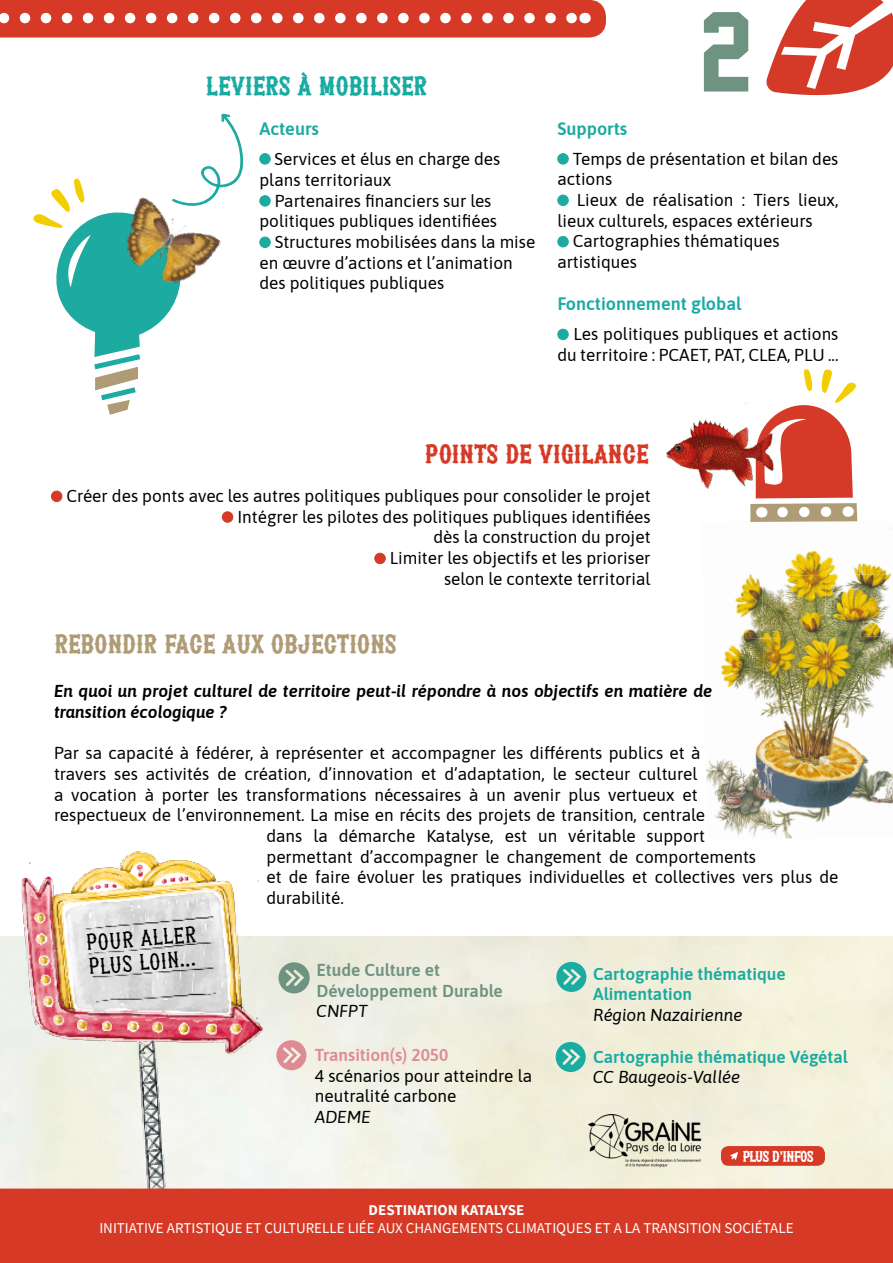
<style>
.page{position:relative;width:893px;height:1263px;background:#fff}
.page>*{position:absolute;margin:0;border:0;box-sizing:border-box;transform-origin:0 0}
.t1{font:103.5px "Legend M54";color:#6e9380}
.t2{font:900 21px "Patched PERSONALUSEONLY";letter-spacing:.03em;color:#af9c76}
.t3{font:900 21px "Patched PERSONALUSEONLY";letter-spacing:.03em;color:#d63a26}
.t4{font:900 21px "Patched PERSONALUSEONLY";letter-spacing:.03em;color:#19aba3}
.t5{font:600 18px "Asap";color:#19aba3}
.t6{font:500 18px "Patched PERSONALUSEONLY";color:#000}
.t7{font:17.25px/20.7px "Asap";color:#000}
.t8{font:italic 600 17.25px/20.7px "Asap";color:#000}
.t9{font:600 17.25px/20.7px "Asap";color:#1aaba1}
.t10{font:600 17.25px/20.7px "Asap";color:#6e9380}
.t11{font:italic 17.25px "Asap";color:#000}
.t12{font:600 17.25px "Asap";color:#df8b93}
.t13{font:15px "Source Sans Pro";color:#fff}
.t14{font:700 15px "Source Sans Pro";color:#fff}
.t15{font:900 12px "Patched PERSONALUSEONLY";letter-spacing:-.04em;color:#fff}
.s1{font-weight:400;font-style:italic;color:#000}
</style>
<div class="page">
<img style="left:749px;top:550px;width:75px;height:25px">
<img style="left:824px;top:556px;width:63px;height:80px">
<img style="left:887px;top:528px;width:6px;height:129px">
<img style="left:735px;top:575px;width:91px;height:62px">
<img style="left:720px;top:637px;width:106px;height:63px">
<img style="left:826px;top:636px;width:65px;height:125px">
<img style="left:890px;top:657px;width:3px;height:104px">
<img style="left:708px;top:700px;width:120px;height:62px">
<img style="left:706px;top:762px;width:122px;height:61px">
<img style="left:828px;top:761px;width:65px;height:56px">
<img style="left:892px;top:802px;width:1px;height:15px">
<img style="left:724px;top:823px;width:69px;height:16px">
<img style="left:0;top:936px;width:893px;height:252px">
<svg style="left:0;top:0;width:606px;height:38px;background:#db5241"></svg>
<svg style="left:745px;top:369px;width:113px;height:153px"></svg>
<div style="left:260px;top:154px;width:10px;height:10px;background:#1daaa1;border-radius:50%"></div>
<div style="left:259px;top:153px;width:12px;height:11px;border:1px solid #1daaa1;border-radius:50%"></div>
<div style="left:260px;top:196px;width:10px;height:10px;background:#1daaa1;border-radius:50%"></div>
<div style="left:259px;top:195px;width:12px;height:12px;border:1px solid #1daaa1;border-radius:50%"></div>
<div style="left:260px;top:237px;width:10px;height:11px;background:#1daaa1;border-radius:50%"></div>
<div style="left:259px;top:237px;width:12px;height:11px;border:1px solid #1daaa1;border-radius:50%"></div>
<div style="left:558px;top:154px;width:10px;height:10px;background:#1daaa1;border-radius:50%"></div>
<div style="left:557px;top:153px;width:12px;height:12px;border:1px solid #1daaa1;border-radius:50%"></div>
<div style="left:558px;top:195px;width:10px;height:11px;background:#1daaa1;border-radius:50%"></div>
<div style="left:557px;top:195px;width:12px;height:11px;border:1px solid #1daaa1;border-radius:50%"></div>
<div style="left:558px;top:236px;width:10px;height:11px;background:#1daaa1;border-radius:50%"></div>
<div style="left:557px;top:236px;width:12px;height:11px;border:1px solid #1daaa1;border-radius:50%"></div>
<div style="left:558px;top:329px;width:10px;height:11px;background:#1daaa1;border-radius:50%"></div>
<div style="left:557px;top:329px;width:12px;height:11px;border:1px solid #1daaa1;border-radius:50%"></div>
<div style="left:51px;top:491px;width:11px;height:11px;background:#d53a26;border-radius:50%"></div>
<div style="left:51px;top:491px;width:11px;height:11px;border:1px solid #d53a26;border-radius:50%"></div>
<div style="left:222px;top:512px;width:11px;height:10px;background:#d53a26;border-radius:50%"></div>
<div style="left:222px;top:511px;width:11px;height:12px;border:1px solid #d53a26;border-radius:50%"></div>
<div style="left:375px;top:553px;width:10px;height:11px;background:#d53a26;border-radius:50%"></div>
<div style="left:374px;top:553px;width:12px;height:11px;border:1px solid #d53a26;border-radius:50%"></div>
<svg style="left:33px;top:113px;width:211px;height:302px"></svg>
<svg style="left:766px;top:0;width:127px;height:96px"></svg>
<img style="left:116px;top:196px;width:111px;height:98px">
<div style="left:721px;top:1146px;width:104px;height:20px;background:#d63a26;border-radius:8px"></div>
<svg style="left:730px;top:1152px;width:8px;height:8px"></svg>
<img style="left:589px;top:1114px;width:114px;height:60px">
<svg style="left:279px;top:962px;width:31px;height:31px"></svg>
<svg style="left:276px;top:1040px;width:30px;height:30px"></svg>
<svg style="left:556px;top:962px;width:30px;height:30px"></svg>
<img style="left:21px;top:851px;width:245px;height:337px">
<div style="left:0;top:1188px;width:893px;height:75px;background:#d63a26"></div>
<svg style="left:556px;top:1042px;width:30px;height:30px"></svg>
<img style="left:639px;top:410px;width:165px;height:83px">
<p class="t4" style="left:206px;top:66px;width:222px">LEVIERS À MOBILISER</p>
<p class="t5" style="left:259px;top:116px;width:61px">Acteurs</p>
<p class="t7" style="left:259px;top:147px;width:242px;text-indent:15px">Services et élus en charge des plans territoriaux</p>
<p class="t7" style="left:259px;top:189px;width:239px;text-align:center">Partenaires financiers sur les politiques publiques identifiées</p>
<p class="t7" style="left:259px;top:231px;width:277px;text-indent:15px">Structures mobilisées dans la mise en œuvre d’actions et l’animation des politiques publiques</p>
<p class="t1" style="left:700px;top:-5px;width:53px">2</p>
<p class="t5" style="left:557px;top:116px;width:71px">Supports</p>
<p class="t7" style="left:557px;top:147px;width:283px;text-indent:15px">Temps de présentation et bilan des actions</p>
<p class="t7" style="left:557px;top:189px;width:282px;text-indent:20px">Lieux de réalisation : Tiers lieux, lieux culturels, espaces extérieurs</p>
<p class="t7" style="left:557px;top:230px;width:224px;text-indent:15px">Cartographies thématiques artistiques</p>
<p class="t5" style="left:557px;top:291px;width:186px">Fonctionnement global</p>
<p class="t7" style="left:557px;top:323px;width:282px;text-align:right">Les politiques publiques et actions du territoire : PCAET, PAT, CLEA, PLU ...</p>
<p class="t3" style="left:425px;top:434px;width:225px">POINTS DE VIGILANCE</p>
<p class="t7" style="left:66px;top:485px;width:586px">Créer des ponts avec les autres politiques publiques pour consolider le projet</p>
<p class="t7" style="left:237px;top:505px;width:415px">Intégrer les pilotes des politiques publiques identifiées</p>
<p class="t7" style="left:433px;top:526px;width:219px">dès la construction du projet</p>
<p class="t7" style="left:390px;top:547px;width:262px">Limiter les objectifs et les prioriser</p>
<p class="t7" style="left:444px;top:567px;width:208px">selon le contexte territorial</p>
<p class="t2" style="left:55px;top:625px;width:343px">REBONDIR FACE AUX OBJECTIONS</p>
<p class="t8" style="left:54px;top:680px;width:660px">En quoi un projet culturel de territoire peut-il répondre à nos objectifs en matière de transition écologique ?</p>
<p class="t7" style="left:54px;top:742px;width:648px">Par sa capacité à fédérer, à représenter et accompagner les différents publics et à</p>
<p class="t7" style="left:54px;top:763px;width:645px">travers ses activités de création, d’innovation et d’adaptation, le secteur culturel</p>
<p class="t7" style="left:54px;top:783px;width:645px">a vocation à porter les transformations nécessaires à un avenir plus vertueux et</p>
<p class="t7" style="left:54px;top:804px;width:653px">respectueux de l’environnement. La mise en récits des projets de transition, centrale</p>
<p class="t7" style="left:266px;top:825px;width:440px">dans la démarche Katalyse, est un véritable support</p>
<p class="t7" style="left:266px;top:845px;width:491px">permettant d’accompagner le changement de comportements</p>
<p class="t7" style="left:266px;top:866px;width:574px">et de faire évoluer les pratiques individuelles et collectives vers plus de</p>
<p class="t7" style="left:266px;top:887px;width:79px">durabilité.</p>
<p class="t6" style="left:86px;top:926px;width:111px;rotate:-4deg">Pour aller</p>
<p class="t6" style="left:87px;top:950px;width:109px;rotate:-4deg">plus loin...</p>
<p class="t10" style="left:316px;top:959px;width:188px">Etude Culture et<br>Développement Durable<br><span class="s1">CNFPT</span></p>
<p class="t9" style="left:593px;top:962px;width:194px">Cartographie thématique<br>Alimentation</p>
<p class="t11" style="left:593px;top:1003px;width:151px">Région Nazairienne</p>
<p class="t9" style="left:593px;top:1045px;width:256px">Cartographie thématique Végétal</p>
<p class="t11" style="left:593px;top:1065px;width:149px">CC Baugeois-Vallée</p>
<p class="t12" style="left:315px;top:1043px;width:135px">Transition(s) 2050</p>
<p class="t7" style="left:315px;top:1064px;width:219px">4 scénarios pour atteindre la neutralité carbone</p>
<p class="t11" style="left:315px;top:1105px;width:57px">ADEME</p>
<p class="t15" style="left:743px;top:1145px;width:72px">PLUS D’INFOS</p>
<p class="t14" style="left:369px;top:1199px;width:157px">DESTINATION KATALYSE</p>
<p class="t13" style="left:99px;top:1218px;width:696px">INITIATIVE ARTISTIQUE ET CULTURELLE LIÉE AUX CHANGEMENTS CLIMATIQUES ET A LA TRANSITION SOCIÉTALE</p>
</div>
